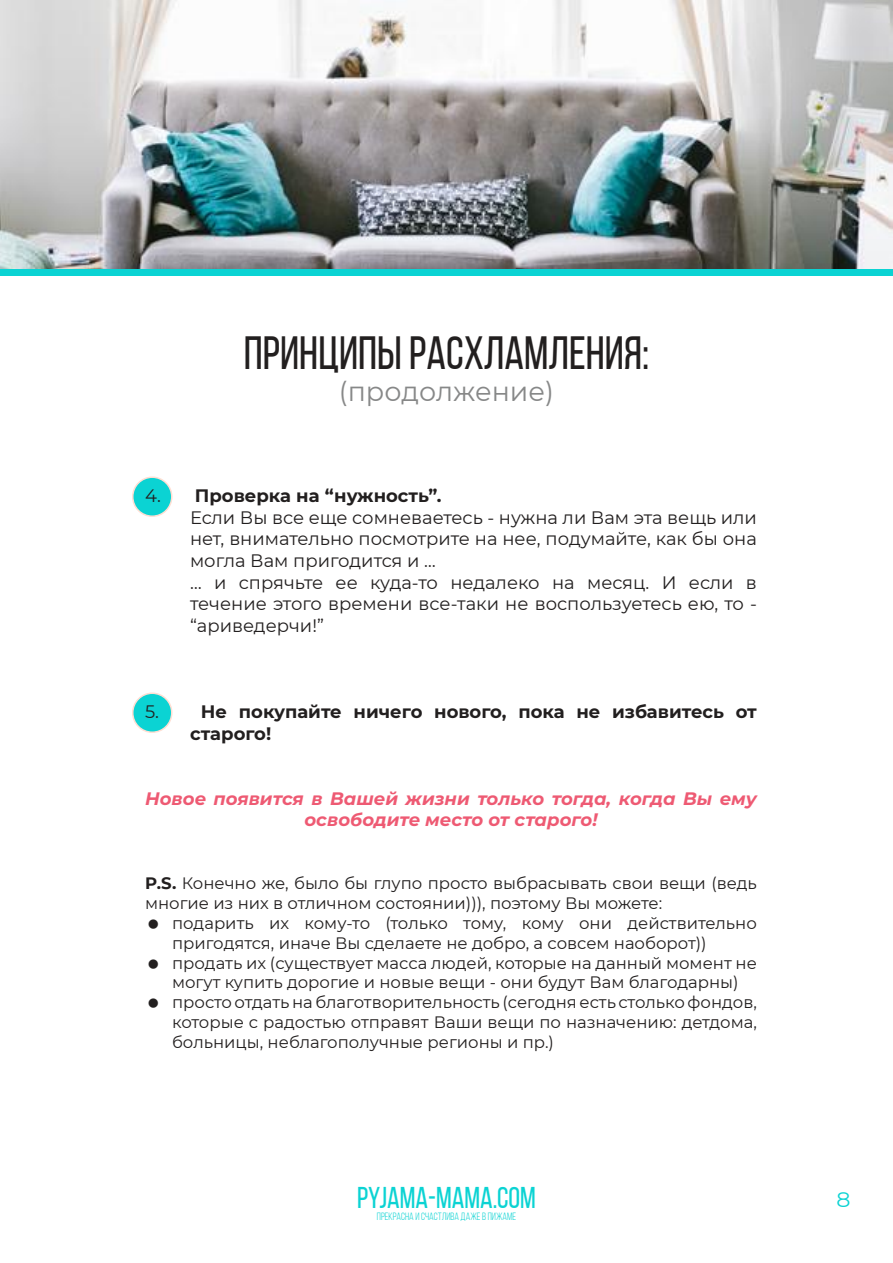
<style>
.page{position:relative;width:893px;height:1263px;background:#fff}
.page>*{position:absolute;margin:0;border:0;box-sizing:border-box;transform-origin:0 0}
.t1{font:46.5px "Bebas Neue";color:#221f1f}
.t2{font:30px "Bebas Neue";color:#0bd3d3}
.t3{font:27px "Montserrat";color:#878888}
.t4{font:21px "Montserrat";color:#0bd3d3}
.t5{font:18px/21.6px "Montserrat";color:#221f1f}
.t6{font:italic 700 18px/21.6px "Montserrat";color:#ee5a73;text-align:center}
.t7{font:700 18px/21.6px "Montserrat";color:#221f1f}
.t8{font:16.5px/19.8px "Montserrat";color:#221f1f}
.t9{font:10.5px "Bebas Neue";color:#0bd3d3}
.s1{font-weight:700}
.s2{font-weight:400}
</style>
<div class="page">
<div style="left:133px;top:693px;width:39px;height:39px;background:#0bd3d3;border-radius:50%"></div>
<div style="left:132px;top:692px;width:40px;height:41px;border:2px solid #ffdfd3;border-radius:50%"></div>
<div style="left:133px;top:477px;width:39px;height:39px;background:#0bd3d3;border-radius:50%"></div>
<div style="left:132px;top:476px;width:40px;height:41px;border:2px solid #ffdfd3;border-radius:50%"></div>
<img style="left:0;top:0;width:892px;height:269px">
<div style="left:0;top:269px;width:893px;height:6px;background:#0bd3d3"></div>
<h1 class="t1" style="left:244px;top:327px;width:407px">Принципы расхламления:</h1>
<h3 class="t3" style="left:339px;top:373px;width:217px">(продолжение)</h3>
<p class="t5" style="left:190px;top:484px;width:568px;text-indent:-45px">4. <span class="s1">Проверка на “нужность”.<br></span>Если Вы все еще сомневаетесь - нужна ли Вам эта вещь или нет, внимательно посмотрите на нее, подумайте, как бы она могла Вам пригодится и …<br>… и спрячьте ее куда-то недалеко на месяц. И если в течение этого времени все-таки не воспользуетесь ею, то - “ариведерчи!”</p>
<p class="t7" style="left:190px;top:700px;width:568px;text-indent:-45px"><span class="s2">5.</span> Не покупайте ничего нового, пока не избавитесь от старого!</p>
<p class="t6" style="left:145px;top:787px;width:613px">Новое появится в Вашей жизни только тогда, когда Вы ему освободите место от старого!</p>
<p class="t8" style="left:145px;top:873px;width:613px"><span class="s1">P.S.</span> Конечно же, было бы глупо просто выбрасывать свои вещи (ведь многие из них в отличном состоянии))), поэтому Вы можете:</p>
<p class="t8" style="left:172px;top:912px;width:586px">подарить их кому-то (только тому, кому они действительно пригодятся, иначе Вы сделаете не добро, а совсем наоборот)) продать их (существует масса людей, которые на данный момент не могут купить дорогие и новые вещи - они будут Вам благодарны) просто отдать на благотворительность (сегодня есть столько фондов, которые с радостью отправят Ваши вещи по назначению: детдома, больницы, неблагополучные регионы и пр.)</p>
<h2 class="t2" style="left:357px;top:1181px;width:180px">PYJAMA-MAMA.COM</h2>
<p class="t9" style="left:377px;top:1211px;width:141px">ПРЕКРАСНА И СЧАСТЛива даже в пижаме</p>
<p class="t4" style="left:836px;top:1185px;width:16px">8</p>
</div>
